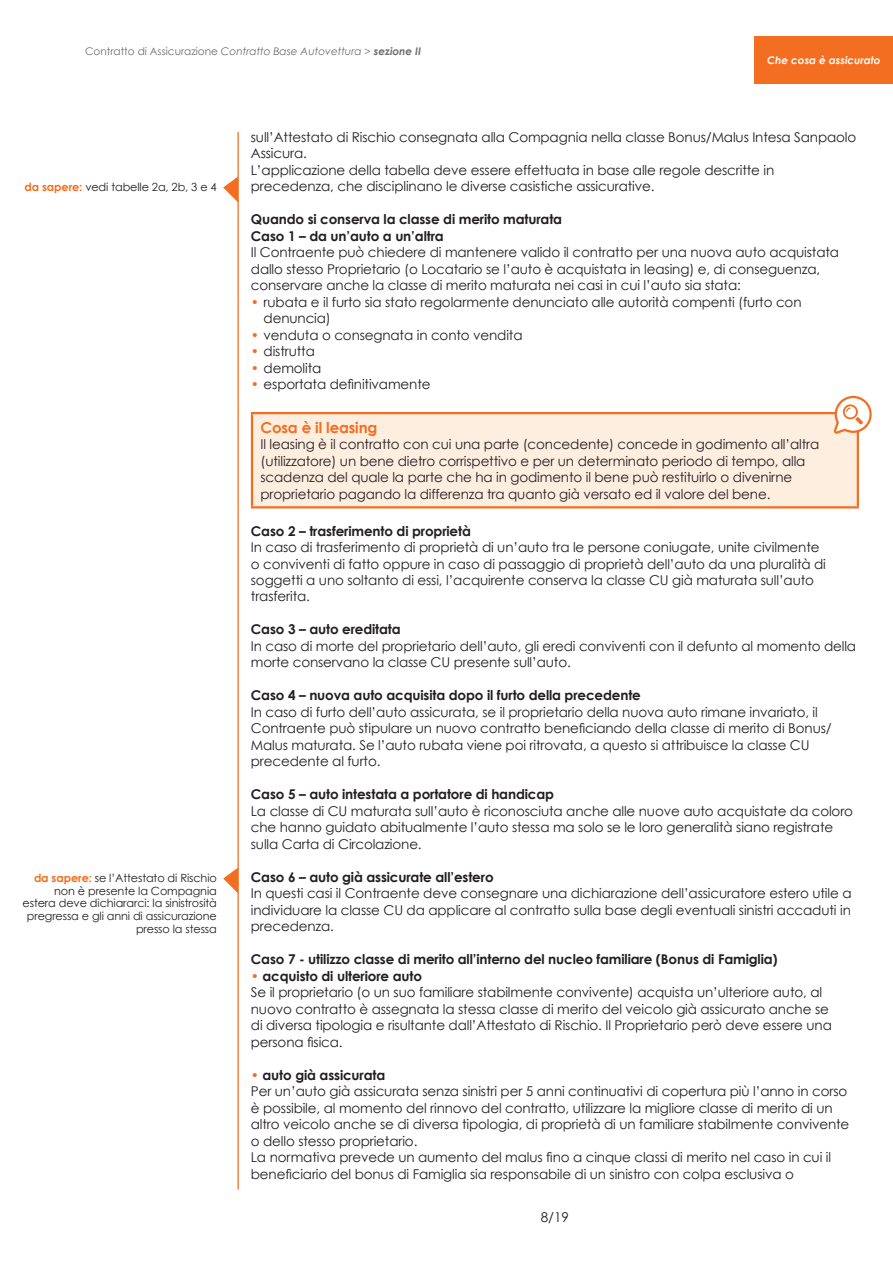
<style>
.page{position:relative;width:893px;height:1263px;background:#fff}
.page>*{position:absolute;margin:0;border:0;box-sizing:border-box;transform-origin:0 0}
.t1{font:700 15px "Century Gothic";letter-spacing:-.01em;color:#f36e21}
.t2{font:13.5px/16.5px "Century Gothic";letter-spacing:-.01em;color:#231f20}
.t3{font:700 13.5px/16.5px "Century Gothic";letter-spacing:-.01em;color:#231f20}
.t4{font:11.25px/12.8px "Century Gothic";letter-spacing:-.01em;color:#231f20;text-align:right}
.t5{font:italic 10.5px "Century Gothic";color:#6c6d70}
.t6{font:italic 700 10.5px "Century Gothic";color:#fff}
.s1{font-style:normal}
.s2{font-weight:700}
.s3{font-weight:700;color:#f36e21}
.s4{color:#f36e21}
</style>
<div class="page">
<hr style="left:237px;top:132px;width:2px;height:1057px;background:#f36e21">
<div style="left:755px;top:36px;width:138px;height:48px;background:#f36e21"></div>
<div style="left:252px;top:413px;width:606px;height:94px;background:#feeee0"></div>
<hr style="left:251px;top:412px;width:608px;height:2px;background:#f36e21">
<hr style="left:251px;top:414px;width:2px;height:92px;background:#f36e21">
<hr style="left:857px;top:414px;width:2px;height:92px;background:#f36e21">
<hr style="left:251px;top:506px;width:608px;height:2px;background:#f36e21">
<svg style="left:834px;top:396px;width:38px;height:38px"></svg>
<svg style="left:223px;top:867px;width:15px;height:26px"></svg>
<svg style="left:223px;top:176px;width:15px;height:26px"></svg>
<p class="t5" style="left:85px;top:44px;width:338px"><span class="s1">Contratto di Assicurazione</span> Contratto Base Autovettura &gt; <span class="s2">sezione II</span></p>
<p class="t6" style="left:767px;top:53px;width:115px">Che cosa è assicurato</p>
<p class="t4" style="left:24px;top:180px;width:194px"><span class="s3">da sapere:</span> vedi tabelle 2a, 2b, 3 e 4</p>
<p class="t4" style="left:23px;top:871px;width:196px"><span class="s3">da sapere:</span> se l’Attestato di Rischio non è presente la Compagnia estera deve dichiararci: la sinistrosità pregressa e gli anni di assicurazione presso la stessa</p>
<p class="t2" style="left:251px;top:129px;width:607px">sull’Attestato di Rischio consegnata alla Compagnia nella classe Bonus/Malus Intesa Sanpaolo Assicura.<br>L’applicazione della tabella deve essere effettuata in base alle regole descritte in precedenza, che disciplinano le diverse casistiche assicurative.</p>
<p class="t3" style="left:251px;top:211px;width:313px">Quando si conserva la classe di merito maturata<br>Caso 1 – da un’auto a un’altra</p>
<p class="t2" style="left:251px;top:244px;width:590px">Il Contraente può chiedere di mantenere valido il contratto per una nuova auto acquistata dallo stesso Proprietario (o Locatario se l’auto è acquistata in leasing) e, di conseguenza, conservare anche la classe di merito maturata nei casi in cui l’auto sia stata:</p>
<p class="t2" style="left:264px;top:294px;width:539px;text-indent:-13px"><span class="s4">•</span> rubata e il furto sia stato regolarmente denunciato alle autorità compenti (furto con denuncia)</p>
<p class="t2" style="left:251px;top:327px;width:273px"><span class="s4">•</span> venduta o consegnata in conto vendita</p>
<p class="t2" style="left:251px;top:343px;width:66px"><span class="s4">•</span> distrutta</p>
<p class="t2" style="left:251px;top:360px;width:72px"><span class="s4">•</span> demolita</p>
<p class="t2" style="left:251px;top:376px;width:181px"><span class="s4">•</span> esportata definitivamente</p>
<p class="t1" style="left:260px;top:418px;width:118px">Cosa è il leasing</p>
<p class="t2" style="left:260px;top:436px;width:560px">Il leasing è il contratto con cui una parte (concedente) concede in godimento all’altra (utilizzatore) un bene dietro corrispettivo e per un determinato periodo di tempo, alla scadenza del quale la parte che ha in godimento il bene può restituirlo o divenirne proprietario pagando la differenza tra quanto già versato ed il valore del bene.</p>
<p class="t3" style="left:251px;top:522px;width:222px">Caso 2 – trasferimento di proprietà</p>
<p class="t2" style="left:251px;top:539px;width:577px">In caso di trasferimento di proprietà di un’auto tra le persone coniugate, unite civilmente o conviventi di fatto oppure in caso di passaggio di proprietà dell’auto da una pluralità di soggetti a uno soltanto di essi, l’acquirente conserva la classe CU già maturata sull’auto trasferita.</p>
<p class="t3" style="left:251px;top:621px;width:151px">Caso 3 – auto ereditata</p>
<p class="t2" style="left:251px;top:638px;width:607px">In caso di morte del proprietario dell’auto, gli eredi conviventi con il defunto al momento della morte conservano la classe CU presente sull’auto.</p>
<p class="t3" style="left:251px;top:687px;width:392px">Caso 4 – nuova auto acquisita dopo il furto della precedente</p>
<p class="t2" style="left:251px;top:704px;width:582px">In caso di furto dell’auto assicurata, se il proprietario della nuova auto rimane invariato, il Contraente può stipulare un nuovo contratto beneficiando della classe di merito di Bonus/ Malus maturata. Se l’auto rubata viene poi ritrovata, a questo si attribuisce la classe CU precedente al furto.</p>
<p class="t3" style="left:251px;top:786px;width:305px">Caso 5 – auto intestata a portatore di handicap</p>
<p class="t2" style="left:251px;top:803px;width:604px">La classe di CU maturata sull’auto è riconosciuta anche alle nuove auto acquistate da coloro che hanno guidato abitualmente l’auto stessa ma solo se le loro generalità siano registrate sulla Carta di Circolazione.</p>
<p class="t3" style="left:251px;top:868px;width:244px">Caso 6 – auto già assicurate all’estero</p>
<p class="t2" style="left:251px;top:885px;width:602px;text-align:justify">In questi casi il Contraente deve consegnare una dichiarazione dell’assicuratore estero utile a individuare la classe CU da applicare al contratto sulla base degli eventuali sinistri accaduti in precedenza.</p>
<p class="t3" style="left:251px;top:951px;width:528px">Caso 7 - utilizzo classe di merito all’interno del nucleo familiare (Bonus di Famiglia)</p>
<p class="t2" style="left:251px;top:968px;width:582px"><span class="s4">•</span> <span class="s2">acquisto di ulteriore auto<br></span>Se il proprietario (o un suo familiare stabilmente convivente) acquista un’ulteriore auto, al nuovo contratto è assegnata la stessa classe di merito del veicolo già assicurato anche se di diversa tipologia e risultante dall’Attestato di Rischio. Il Proprietario però deve essere una persona fisica.</p>
<p class="t2" style="left:251px;top:1067px;width:600px"><span class="s4">•</span> <span class="s2">auto già assicurata<br></span>Per un’auto già assicurata senza sinistri per 5 anni continuativi di copertura più l’anno in corso è possibile, al momento del rinnovo del contratto, utilizzare la migliore classe di merito di un altro veicolo anche se di diversa tipologia, di proprietà di un familiare stabilmente convivente o dello stesso proprietario.<br>La normativa prevede un aumento del malus fino a cinque classi di merito nel caso in cui il beneficiario del bonus di Famiglia sia responsabile di un sinistro con colpa esclusiva o</p>
<p class="t2" style="left:541px;top:1209px;width:29px">8/19</p>
</div>
